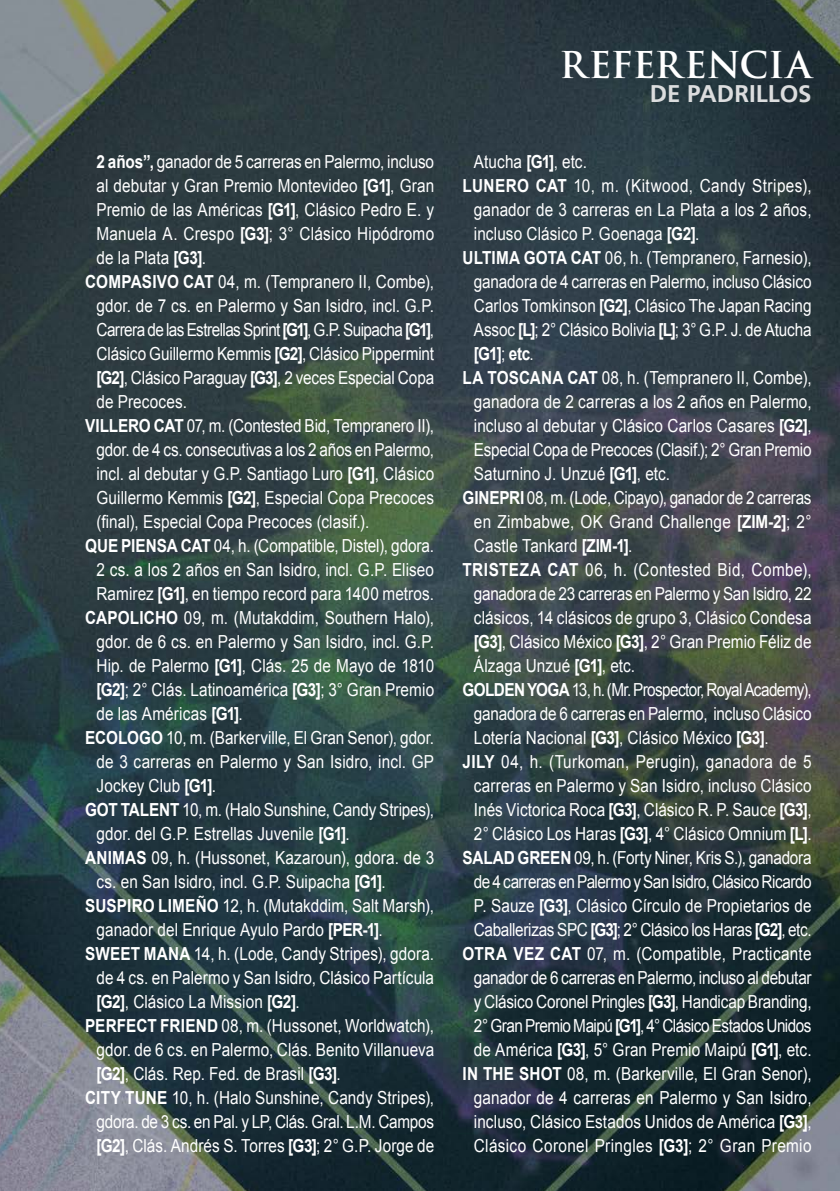
<style>
.page{position:relative;width:840px;height:1191px;background:#fff}
.page>*{position:absolute;margin:0;border:0;box-sizing:border-box;transform-origin:0 0}
.Gan-Page_Title{font:700 36px "Trajan Pro";letter-spacing:-.01em;color:#fff}
.Gan-Page_Title-2{font:700 24px "Frutiger";color:#dcddde}
.PAD-L1{font:18px/24px "Arial";letter-spacing:.005em;color:#fff;text-align:justify;scale:.85 1}
.s1{font-weight:700}
</style>
<div class="page">
<img style="left:0;top:0;width:839px;height:1191px">
<p class="PAD-L1" style="left:96px;top:150px;width:398px"><span class="s1">2 años”,</span> ganador de 5 carreras en Palermo, incluso al debutar y Gran Premio Montevideo <span class="s1">[G1]</span>, Gran Premio de las Américas <span class="s1">[G1]</span>, Clásico Pedro E. y Manuela A. Crespo <span class="s1">[G3]</span>; 3° Clásico Hipódromo de la Plata <span class="s1">[G3]</span>.</p>
<p class="PAD-L1" style="left:96px;top:270px;width:398px;text-indent:-11px"><span class="s1">COMPASIVO CAT</span> 04, m. (Tempranero II, Combe), gdor. de 7 cs. en Palermo y San Isidro, incl. G.P.<br>Carrera de las Estrellas Sprint <span class="s1">[G1]</span>, G.P. Suipacha <span class="s1">[G1]</span>, Clásico Guillermo Kemmis <span class="s1">[G2]</span>, Clásico Pippermint <span class="s1">[G2]</span>, Clásico Paraguay <span class="s1">[G3]</span>, 2 veces Especial Copa de Precoces.</p>
<p class="PAD-L1" style="left:96px;top:414px;width:398px;text-indent:-11px"><span class="s1">VILLERO CAT</span> 07, m. (Contested Bid, Tempranero II), gdor. de 4 cs. consecutivas a los 2 años en Palermo, incl. al debutar y G.P. Santiago Luro <span class="s1">[G1]</span>, Clásico Guillermo Kemmis <span class="s1">[G2]</span>, Especial Copa Precoces (final), Especial Copa Precoces (clasif.).</p>
<p class="PAD-L1" style="left:96px;top:534px;width:398px;text-indent:-11px"><span class="s1">QUE PIENSA CAT</span> 04, h. (Compatible, Distel), gdora.<br>2 cs. a los 2 años en San Isidro, incl. G.P. Eliseo Ramirez <span class="s1">[G1]</span>, en tiempo record para 1400 metros.</p>
<p class="PAD-L1" style="left:96px;top:606px;width:398px;text-indent:-11px"><span class="s1">CAPOLICHO</span> 09, m. (Mutakddim, Southern Halo), gdor. de 6 cs. en Palermo y San Isidro, incl. G.P.<br>Hip. de Palermo <span class="s1">[G1]</span>, Clás. 25 de Mayo de 1810 <span class="s1">[G2]</span>; 2° Clás. Latinoamérica <span class="s1">[G3]</span>; 3° Gran Premio de las Américas <span class="s1">[G1]</span>.</p>
<p class="PAD-L1" style="left:96px;top:726px;width:398px;text-indent:-11px"><span class="s1">ECOLOGO</span> 10, m. (Barkerville, El Gran Senor), gdor. de 3 carreras en Palermo y San Isidro, incl. GP Jockey Club <span class="s1">[G1]</span>.</p>
<p class="PAD-L1" style="left:96px;top:798px;width:398px;text-indent:-11px"><span class="s1">GOT TALENT</span> 10, m. (Halo Sunshine, Candy Stripes), gdor. del G.P. Estrellas Juvenile <span class="s1">[G1]</span>.</p>
<p class="PAD-L1" style="left:96px;top:846px;width:398px;text-indent:-11px"><span class="s1">ANIMAS</span> 09, h. (Hussonet, Kazaroun), gdora. de 3 cs. en San Isidro, incl. G.P. Suipacha <span class="s1">[G1]</span>.</p>
<p class="PAD-L1" style="left:96px;top:894px;width:398px;text-indent:-11px"><span class="s1">SUSPIRO LIMEÑO</span> 12, h. (Mutakddim, Salt Marsh), ganador del Enrique Ayulo Pardo <span class="s1">[PER-1]</span>.</p>
<p class="PAD-L1" style="left:96px;top:942px;width:398px;text-indent:-11px"><span class="s1">SWEET MANA</span> 14, h. (Lode, Candy Stripes), gdora. de 4 cs. en Palermo y San Isidro, Clásico Partícula <span class="s1">[G2]</span>, Clásico La Mission <span class="s1">[G2]</span>.</p>
<p class="PAD-L1" style="left:96px;top:1014px;width:398px;text-indent:-11px"><span class="s1">PERFECT FRIEND</span> 08, m. (Hussonet, Worldwatch), gdor. de 6 cs. en Palermo, Clás. Benito Villanueva <span class="s1">[G2]</span>, Clás. Rep. Fed. de Brasil <span class="s1">[G3]</span>.</p>
<p class="PAD-L1" style="left:96px;top:1086px;width:398px;text-indent:-11px"><span class="s1">CITY TUNE</span> 10, h. (Halo Sunshine, Candy Stripes), gdora. de 3 cs. en Pal. y LP, Clás. Gral. L.M. Campos <span class="s1">[G2]</span>, Clás. Andrés S. Torres <span class="s1">[G3]</span>; 2° G.P. Jorge de</p>
<p class="Gan-Page_Title" style="left:559px;top:43px;width:253px">REFERENCIA</p>
<p class="Gan-Page_Title-2" style="left:649px;top:80px;width:163px">DE PADRILLOS</p>
<p class="PAD-L1" style="left:473px;top:150px;width:134px">Atucha <span class="s1">[G1]</span>, etc.</p>
<p class="PAD-L1" style="left:473px;top:174px;width:398px;text-indent:-11px"><span class="s1">LUNERO CAT</span> 10, m. (Kitwood, Candy Stripes), ganador de 3 carreras en La Plata a los 2 años, incluso Clásico P. Goenaga <span class="s1">[G2]</span>.</p>
<p class="PAD-L1" style="left:473px;top:246px;width:398px;text-indent:-11px"><span class="s1">ULTIMA GOTA CAT</span> 06, h. (Tempranero, Farnesio), ganadora de 4 carreras en Palermo, incluso Clásico Carlos Tomkinson <span class="s1">[G2]</span>, Clásico The Japan Racing Assoc <span class="s1">[L]</span>; 2° Clásico Bolivia <span class="s1">[L]</span>; 3° G.P. J. de Atucha <span class="s1">[G1]</span>; <span class="s1">etc</span>.</p>
<p class="PAD-L1" style="left:473px;top:366px;width:398px;text-indent:-11px"><span class="s1">LA TOSCANA CAT</span> 08, h. (Tempranero II, Combe), ganadora de 2 carreras a los 2 años en Palermo, incluso al debutar y Clásico Carlos Casares <span class="s1">[G2]</span>, Especial Copa de Precoces (Clasif.); 2° Gran Premio Saturnino J. Unzué <span class="s1">[G1]</span>, etc.</p>
<p class="PAD-L1" style="left:473px;top:486px;width:398px;text-indent:-11px"><span class="s1">GINEPRI</span> 08, m. (Lode, Cipayo), ganador de 2 carreras en Zimbabwe, OK Grand Challenge <span class="s1">[ZIM-2]</span>; 2° Castle Tankard <span class="s1">[ZIM-1]</span>.</p>
<p class="PAD-L1" style="left:473px;top:558px;width:398px;text-indent:-11px"><span class="s1">TRISTEZA CAT</span> 06, h. (Contested Bid, Combe), ganadora de 23 carreras en Palermo y San Isidro, 22 clásicos, 14 clásicos de grupo 3, Clásico Condesa <span class="s1">[G3]</span>, Clásico México <span class="s1">[G3]</span>, 2° Gran Premio Féliz de Álzaga Unzué <span class="s1">[G1]</span>, etc.</p>
<p class="PAD-L1" style="left:473px;top:678px;width:398px;text-indent:-11px"><span class="s1">GOLDEN YOGA</span> 13, h. (Mr. Prospector, Royal Academy), ganadora de 6 carreras en Palermo, incluso Clásico Lotería Nacional <span class="s1">[G3]</span>, Clásico México <span class="s1">[G3]</span>.</p>
<p class="PAD-L1" style="left:473px;top:750px;width:398px;text-indent:-11px"><span class="s1">JILY</span> 04, h. (Turkoman, Perugin), ganadora de 5 carreras en Palermo y San Isidro, incluso Clásico Inés Victorica Roca <span class="s1">[G3]</span>, Clásico R. P. Sauce <span class="s1">[G3]</span>, 2° Clásico Los Haras <span class="s1">[G3]</span>, 4° Clásico Omnium <span class="s1">[L]</span>.</p>
<p class="PAD-L1" style="left:473px;top:846px;width:398px;text-indent:-11px"><span class="s1">SALAD GREEN</span> 09, h. (Forty Niner, Kris S.), ganadora de 4 carreras en Palermo y San Isidro, Clásico Ricardo P. Sauze <span class="s1">[G3]</span>, Clásico Círculo de Propietarios de Caballerizas SPC <span class="s1">[G3]</span>; 2° Clásico los Haras <span class="s1">[G2]</span>, etc.</p>
<p class="PAD-L1" style="left:473px;top:942px;width:398px;text-indent:-11px"><span class="s1">OTRA VEZ CAT</span> 07, m. (Compatible, Practicante ganador de 6 carreras en Palermo, incluso al debutar y Clásico Coronel Pringles <span class="s1">[G3]</span>, Handicap Branding, 2° Gran Premio Maipú <span class="s1">[G1]</span>, 4° Clásico Estados Unidos de América <span class="s1">[G3]</span>, 5° Gran Premio Maipú <span class="s1">[G1]</span>, etc.</p>
<p class="PAD-L1" style="left:473px;top:1062px;width:398px;text-indent:-11px"><span class="s1">IN THE SHOT</span> 08, m. (Barkerville, El Gran Senor), ganador de 4 carreras en Palermo y San Isidro, incluso, Clásico Estados Unidos de América <span class="s1">[G3]</span>, Clásico Coronel Pringles <span class="s1">[G3]</span>; 2° Gran Premio</p>
</div>
